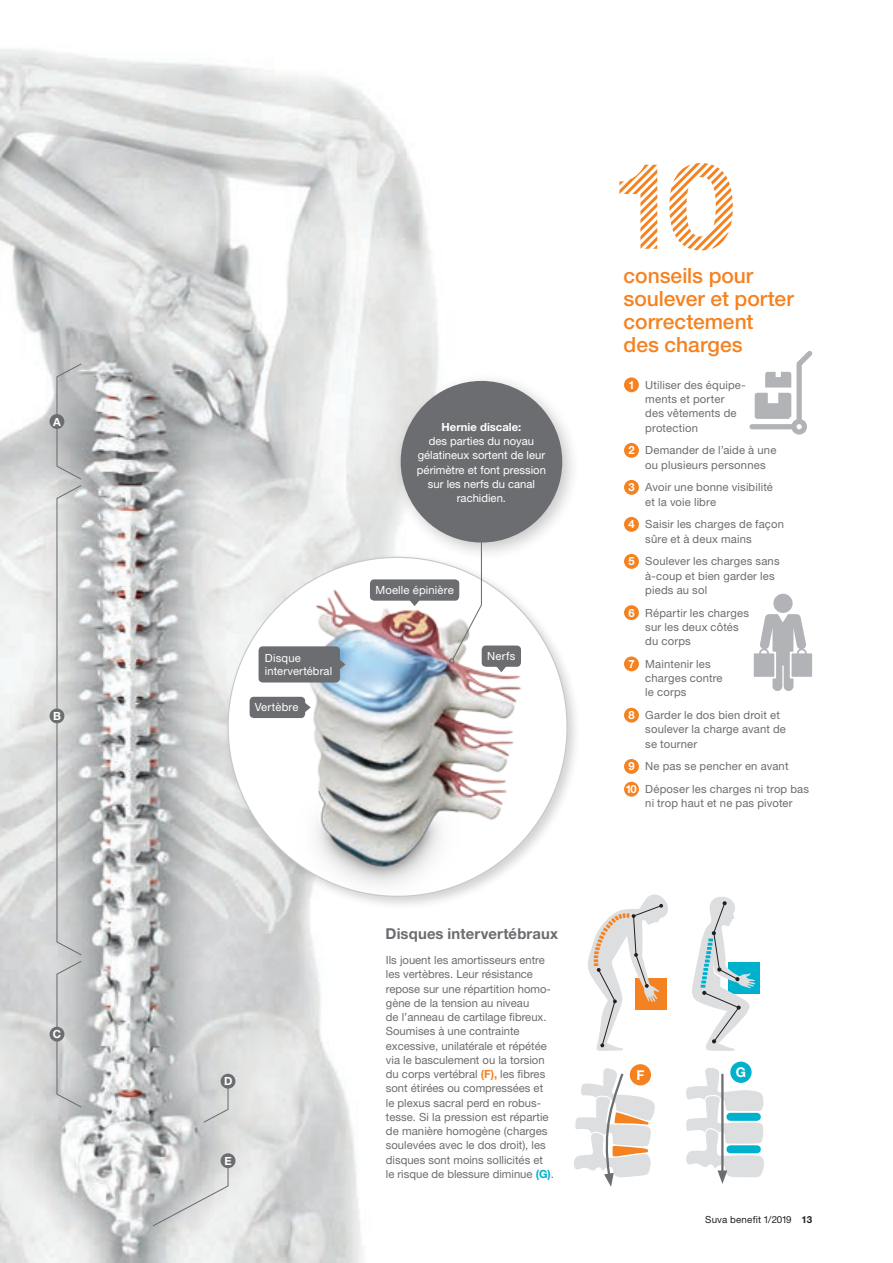
<style>
.page{position:relative;width:893px;height:1263px;background:#fff}
.page>*{position:absolute;margin:0;border:0;box-sizing:border-box;transform-origin:0 0}
.titel_gross{font:120px "Suva Schraffur";color:#f58220}
.box_titel_klein{font:500 21px/23.1px "Helvetica Neue LT Std";color:#f58220}
.box_zwischentitel{font:700 15px "Helvetica Neue LT Std";letter-spacing:.01em;color:#6c6d70}
.box_text{font:700 13.5px "Helvetica Neue LT Std";color:#fff}
.Boxtext{font:11.25px/14.2px "Helvetica Neue LT Pro";color:#6c6d70}
.Boxtext-2{font:11.25px/14.2px "Helvetica Neue LT Std";letter-spacing:.015em;color:#6c6d70}
.Boxtext-3{font:11.25px/14.2px "Helvetica Neue LT Pro";color:#fff;text-align:center}
.text_gross_infografi{font:11.25px "Helvetica Neue LT Std";letter-spacing:.015em;color:#fff}
.box_text-2{font:700 11.25px "Helvetica Neue LT Std";color:#fff}
.t1{font:9.75px "Helvetica Neue LT Std";letter-spacing:.02em;color:#231f20}
.s1{font-weight:700}
.s2{font-weight:700;color:#f58220}
.s3{font-weight:700;color:#00b1cd}
</style>
<div class="page">
<img style="left:0;top:49px;width:439px;height:1214px">
<div style="left:223px;top:552px;width:358px;height:358px;background:#231f20;opacity:.2"></div>
<div style="left:228px;top:557px;width:339px;height:339px;background:#fff;border-radius:50%"></div>
<img style="left:249px;top:572px;width:297px;height:324px">
<div style="left:370px;top:579px;width:89px;height:22px;background:#6c6d70;border-radius:4px"></div>
<svg style="left:408px;top:600px;width:13px;height:6px"></svg>
<div style="left:482px;top:645px;width:39px;height:22px;background:#6c6d70;border-radius:4px"></div>
<svg style="left:495px;top:666px;width:13px;height:6px"></svg>
<div style="left:259px;top:646px;width:81px;height:36px;background:#6c6d70;border-radius:4px"></div>
<svg style="left:340px;top:658px;width:5px;height:13px"></svg>
<div style="left:250px;top:697px;width:55px;height:21px;background:#6c6d70;border-radius:4px"></div>
<svg style="left:305px;top:701px;width:6px;height:13px"></svg>
<div style="left:624px;top:377px;width:15px;height:15px;background:#f58220;border-radius:50%"></div>
<div style="left:624px;top:443px;width:15px;height:15px;background:#f58220;border-radius:50%"></div>
<div style="left:624px;top:480px;width:15px;height:15px;background:#f58220;border-radius:50%"></div>
<div style="left:624px;top:517px;width:15px;height:15px;background:#f58220;border-radius:50%"></div>
<div style="left:624px;top:554px;width:15px;height:15px;background:#f58220;border-radius:50%"></div>
<div style="left:624px;top:605px;width:15px;height:15px;background:#f58220;border-radius:50%"></div>
<div style="left:624px;top:656px;width:15px;height:15px;background:#f58220;border-radius:50%"></div>
<div style="left:624px;top:708px;width:15px;height:15px;background:#f58220;border-radius:50%"></div>
<div style="left:624px;top:759px;width:15px;height:15px;background:#f58220;border-radius:50%"></div>
<div style="left:624px;top:782px;width:15px;height:15px;background:#f58220;border-radius:50%"></div>
<svg style="left:539px;top:885px;width:225px;height:302px"></svg>
<div style="left:391px;top:371px;width:190px;height:190px;background:#231f20;opacity:.25"></div>
<div style="left:401px;top:381px;width:161px;height:161px;background:#6c6d70;border-radius:50%"></div>
<svg style="left:449px;top:535px;width:33px;height:129px"></svg>
<svg style="left:749px;top:351px;width:63px;height:84px"></svg>
<div style="left:50px;top:414px;width:14px;height:15px;background:#6c6d70;border-radius:50%"></div>
<div style="left:50px;top:1027px;width:14px;height:14px;background:#6c6d70;border-radius:50%"></div>
<svg style="left:203px;top:1087px;width:26px;height:36px"></svg>
<svg style="left:152px;top:1163px;width:77px;height:64px"></svg>
<div style="left:221px;top:1153px;width:14px;height:15px;background:#6c6d70;border-radius:50%"></div>
<div style="left:221px;top:1074px;width:14px;height:15px;background:#6c6d70;border-radius:50%"></div>
<svg style="left:56px;top:363px;width:26px;height:745px"></svg>
<div style="left:50px;top:708px;width:14px;height:15px;background:#6c6d70;border-radius:50%"></div>
<div style="left:773px;top:594px;width:20px;height:19px;background:#b2b3b7;border-radius:50%"></div>
<div style="left:790px;top:652px;width:24px;height:26px;background:#b2b3b7;border:2px solid #fff"></div>
<div style="left:797px;top:648px;width:10px;height:10px;border:2px solid #b2b3b7;border-radius:50%"></div>
<div style="left:752px;top:652px;width:24px;height:26px;background:#b2b3b7;border:2px solid #fff"></div>
<div style="left:759px;top:648px;width:10px;height:10px;border:2px solid #b2b3b7;border-radius:50%"></div>
<svg style="left:760px;top:614px;width:46px;height:77px"></svg>
<p class="box_text-2" style="left:53px;top:415px;width:9px">A</p>
<p class="box_text-2" style="left:53px;top:709px;width:9px">B</p>
<p class="box_text-2" style="left:53px;top:1027px;width:10px">C</p>
<p class="Boxtext-3" style="left:417px;top:420px;width:130px"><span class="s1">Hernie discale:<br></span>des parties du noyau gélatineux sortent de leur périmètre et font pression sur les nerfs du canal rachidien.</p>
<p class="text_gross_infografi" style="left:375px;top:583px;width:80px">Moelle épinière</p>
<p class="text_gross_infografi" style="left:265px;top:651px;width:37px">Disque</p>
<p class="text_gross_infografi" style="left:487px;top:649px;width:30px">Nerfs</p>
<p class="text_gross_infografi" style="left:265px;top:664px;width:69px">intervertébral</p>
<p class="text_gross_infografi" style="left:255px;top:701px;width:45px">Vertèbre</p>
<p class="box_text-2" style="left:224px;top:1074px;width:10px">D</p>
<p class="box_text-2" style="left:224px;top:1154px;width:9px">E</p>
<p class="box_zwischentitel" style="left:385px;top:924px;width:174px">Disques intervertébraux</p>
<p class="Boxtext" style="left:386px;top:953px;width:170px">Ils jouent les amortisseurs entre les vertèbres. Leur résistance repose sur une répartition homo&shy;gène de la tension au niveau<br>de l’anneau de cartilage fibreux.<br>Soumises à une contrainte excessive, unilatérale et répétée via le basculement ou la torsion du corps vertébral <span class="s2">(F),</span> les fibres sont étirées ou compressées et le plexus sacral perd en robus&shy;tesse. Si la pression est répartie de manière homogène (charges soulevées avec le dos droit), les disques sont moins sollicités et le risque de blessure diminue <span class="s3">(G)</span>.</p>
<p class="titel_gross" style="left:616px;top:151px;width:122px">10</p>
<p class="box_titel_klein" style="left:624px;top:264px;width:172px">conseils pour soulever et porter correctement des charges</p>
<p class="box_text-2" style="left:628px;top:378px;width:8px">1</p>
<p class="Boxtext-2" style="left:645px;top:378px;width:102px">Utiliser des équipe&shy;ments et porter des vêtements de protection</p>
<p class="box_text-2" style="left:628px;top:443px;width:8px">2</p>
<p class="Boxtext-2" style="left:645px;top:443px;width:133px">Demander de l’aide à une ou plusieurs personnes</p>
<p class="box_text-2" style="left:628px;top:480px;width:8px">3</p>
<p class="Boxtext-2" style="left:645px;top:480px;width:129px">Avoir une bonne visibilité et la voie libre</p>
<p class="box_text-2" style="left:628px;top:517px;width:8px">4</p>
<p class="Boxtext-2" style="left:645px;top:517px;width:140px">Saisir les charges de façon sûre et à deux mains</p>
<p class="box_text-2" style="left:628px;top:554px;width:8px">5</p>
<p class="Boxtext-2" style="left:645px;top:554px;width:136px">Soulever les charges sans à-coup et bien garder les pieds au sol</p>
<p class="box_text-2" style="left:628px;top:606px;width:8px">6</p>
<p class="Boxtext-2" style="left:645px;top:605px;width:105px">Répartir les charges sur les deux côtés du corps</p>
<p class="box_text-2" style="left:628px;top:657px;width:8px">7</p>
<p class="Boxtext-2" style="left:645px;top:657px;width:79px">Maintenir les charges contre le corps</p>
<p class="box_text-2" style="left:628px;top:708px;width:8px">8</p>
<p class="Boxtext-2" style="left:645px;top:708px;width:142px">Garder le dos bien droit et soulever la charge avant de se tourner</p>
<p class="box_text-2" style="left:628px;top:759px;width:8px">9</p>
<p class="Boxtext-2" style="left:645px;top:759px;width:145px">Ne pas se pencher en avant</p>
<p class="box_text-2" style="left:625px;top:782px;width:13px">10</p>
<p class="Boxtext-2" style="left:645px;top:782px;width:165px">Déposer les charges ni trop bas ni trop haut et ne pas pivoter</p>
<p class="box_text" style="left:636px;top:1066px;width:10px">F</p>
<p class="box_text" style="left:736px;top:1064px;width:12px">G</p>
<p class="t1" style="left:705px;top:1213px;width:109px">Suva benefit 1/2019 <span class="s1">13</span></p>
</div>
